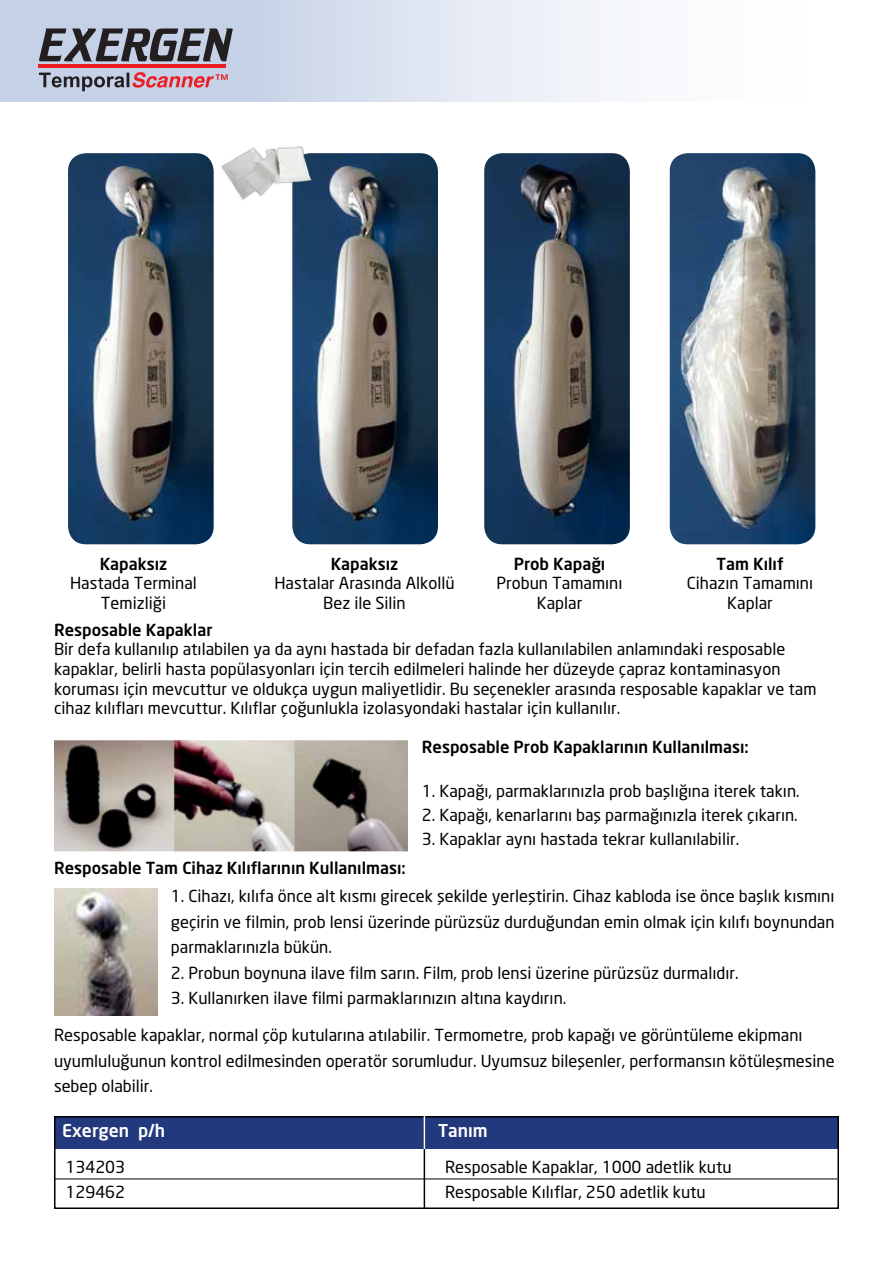
<style>
.page{position:relative;width:893px;height:1263px;background:#fff}
.page>*{position:absolute;margin:0;border:0;box-sizing:border-box;transform-origin:0 0}
.t1{font:17.55px "Neo Sans Medium TR";color:#fff}
.t2{font:16.5px/25.5px "Neo Sans TR";color:#000}
.t3{font:16.5px "Neo Sans Medium TR";color:#000}
</style>
<div class="page">
<img style="left:54px;top:741px;width:354px;height:111px">
<img style="left:54px;top:889px;width:104px;height:126px">
<div style="left:54px;top:1116px;width:785px;height:33px;background:#22397d"></div>
<div style="left:54px;top:1116px;width:785px;height:93px;border:2px solid #000"></div>
<hr style="left:424px;top:1122px;width:1px;height:87px;background:#000">
<hr style="left:424px;top:1116px;width:1px;height:33px;background:#fff">
<hr style="left:54px;top:1178px;width:783px;height:1px;background:#000">
<img style="left:68px;top:153px;width:146px;height:391px">
<img style="left:292px;top:153px;width:146px;height:391px">
<img style="left:484px;top:153px;width:146px;height:391px">
<img style="left:670px;top:153px;width:145px;height:391px">
<img style="left:221px;top:146px;width:98px;height:58px">
<div style="left:0;top:0;width:893px;height:102px;background:linear-gradient(to right,#bbc3dd,#fff)"></div>
<svg style="left:39px;top:28px;width:194px;height:33px;background:#6e717c"></svg>
<svg style="left:39px;top:72px;width:189px;height:19px;background:#b29bab"></svg>
<hr style="left:38px;top:65px;width:188px;height:3px;background:#ed1d24">
<p class="t3" style="left:100px;top:553px;width:69px">Kapaksız</p>
<p class="t3" style="left:331px;top:553px;width:69px">Kapaksız</p>
<p class="t3" style="left:514px;top:553px;width:93px">Prob Kapağı</p>
<p class="t3" style="left:717px;top:553px;width:68px">Tam Kılıf</p>
<p class="t2" style="left:70px;top:570px;width:128px">Hastada Terminal</p>
<p class="t2" style="left:274px;top:570px;width:182px">Hastalar Arasında Alkollü</p>
<p class="t2" style="left:497px;top:570px;width:127px">Probun Tamamını</p>
<p class="t2" style="left:687px;top:570px;width:128px">Cihazın Tamamını</p>
<p class="t2" style="left:101px;top:590px;width:67px">Temizliği</p>
<p class="t2" style="left:323px;top:590px;width:84px">Bez ile Silin</p>
<p class="t2" style="left:537px;top:590px;width:47px">Kaplar</p>
<p class="t2" style="left:727px;top:590px;width:47px">Kaplar</p>
<p class="t3" style="left:54px;top:619px;width:160px">Resposable Kapaklar</p>
<p class="t2" style="left:54px;top:639px;width:764px;line-height:19.8px">Bir defa kullanılıp atılabilen ya da aynı hastada bir defadan fazla kullanılabilen anlamındaki resposable kapaklar, belirli hasta popülasyonları için tercih edilmeleri halinde her düzeyde çapraz kontaminasyon koruması için mevcuttur ve oldukça uygun maliyetlidir. Bu seçenekler arasında resposable kapaklar ve tam cihaz kılıfları mevcuttur. Kılıflar çoğunlukla izolasyondaki hastalar için kullanılır.</p>
<p class="t3" style="left:54px;top:858px;width:353px">Resposable Tam Cihaz Kılıflarının Kullanılması:</p>
<p class="t3" style="left:422px;top:737px;width:329px">Resposable Prob Kapaklarının Kullanılması:</p>
<p class="t2" style="left:422px;top:778px;width:379px">1. Kapağı, parmaklarınızla prob başlığına iterek takın.</p>
<p class="t2" style="left:422px;top:802px;width:377px">2. Kapağı, kenarlarını baş parmağınızla iterek çıkarın.</p>
<p class="t2" style="left:422px;top:826px;width:319px">3. Kapaklar aynı hastada tekrar kullanılabilir.</p>
<p class="t2" style="left:171px;top:883px;width:665px;text-align:justify">1. Cihazı, kılıfa önce alt kısmı girecek şekilde yerleştirin. Cihaz kabloda ise önce başlık kısmını geçirin ve filmin, prob lensi üzerinde pürüzsüz durduğundan emin olmak için kılıfı boynundan parmaklarınızla bükün.</p>
<p class="t2" style="left:171px;top:960px;width:569px">2. Probun boynuna ilave film sarın. Film, prob lensi üzerine pürüzsüz durmalıdır.</p>
<p class="t2" style="left:171px;top:985px;width:397px">3. Kullanırken ilave filmi parmaklarınızın altına kaydırın.</p>
<p class="t2" style="left:54px;top:1022px;width:782px">Resposable kapaklar, normal çöp kutularına atılabilir. Termometre, prob kapağı ve görüntüleme ekipmanı uyumluluğunun kontrol edilmesinden operatör sorumludur. Uyumsuz bileşenler, performansın kötüleşmesine sebep olabilir.</p>
<p class="t1" style="left:62px;top:1119px;width:105px">Exergen p/h</p>
<p class="t1" style="left:438px;top:1119px;width:51px">Tanım</p>
<p class="t2" style="left:65px;top:1153px;width:61px">134203</p>
<p class="t2" style="left:445px;top:1153px;width:288px">Resposable Kapaklar, 1000 adetlik kutu</p>
<p class="t2" style="left:65px;top:1179px;width:61px">129462</p>
<p class="t2" style="left:445px;top:1179px;width:262px">Resposable Kılıflar, 250 adetlik kutu</p>
</div>
